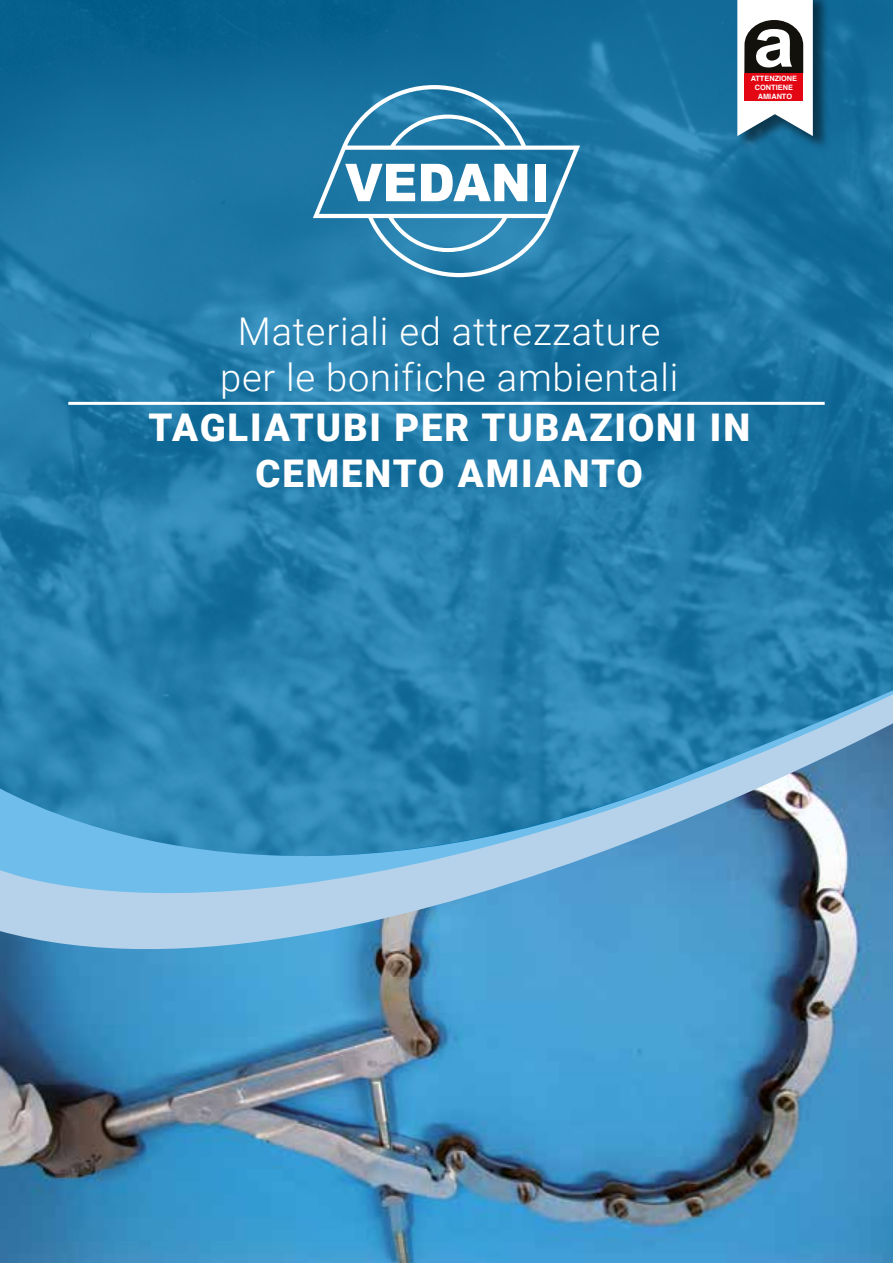
<style>
.page{position:relative;width:893px;height:1263px;background:#fff}
.page>*{position:absolute;margin:0;border:0;box-sizing:border-box;transform-origin:0 0}
.t1{font:300 38.25px/45.9px "Roboto";letter-spacing:.02em;color:#fff;text-align:center}
.t2{font:900 38.25px/45.9px "Roboto";letter-spacing:.05em;color:#fff;text-align:center}
.t3{font:700 7.35px/8.9px "Helvetica";color:#fff;text-align:center}
</style>
<div class="page">
<img style="left:0;top:0;width:893px;height:652px">
<img style="left:0;top:1034px;width:893px;height:229px">
<svg style="left:0;top:652px;width:893px;height:382px;background:#4d96c1"></svg>
<hr style="left:68px;top:402px;width:757px;height:3px;background:#fff">
<svg style="left:313px;top:85px;width:267px;height:192px;background:#3d8bb3"></svg>
<div style="left:535px;top:164px;width:10px;height:37px;background:#fff"></div>
<svg style="left:345px;top:164px;width:70px;height:37px"></svg>
<svg style="left:421px;top:164px;width:106px;height:37px"></svg>
<div style="left:738px;top:0;width:91px;height:152px;background:#000;opacity:.5"></div>
<svg style="left:737px;top:0;width:76px;height:136px"></svg>
<div style="left:744px;top:73px;width:59px;height:28px;background:#e30613"></div>
<p class="t3" style="left:751px;top:74px;width:48px">ATTENZIONE<br>CONTIENE<br>AMIANTO</p>
<p class="t1" style="left:220px;top:307px;width:460px">Materiali ed attrezzature per le bonifiche ambientali</p>
<p class="t2" style="left:148px;top:403px;width:603px">TAGLIATUBI PER TUBAZIONI IN<br>CEMENTO AMIANTO</p>
</div>
